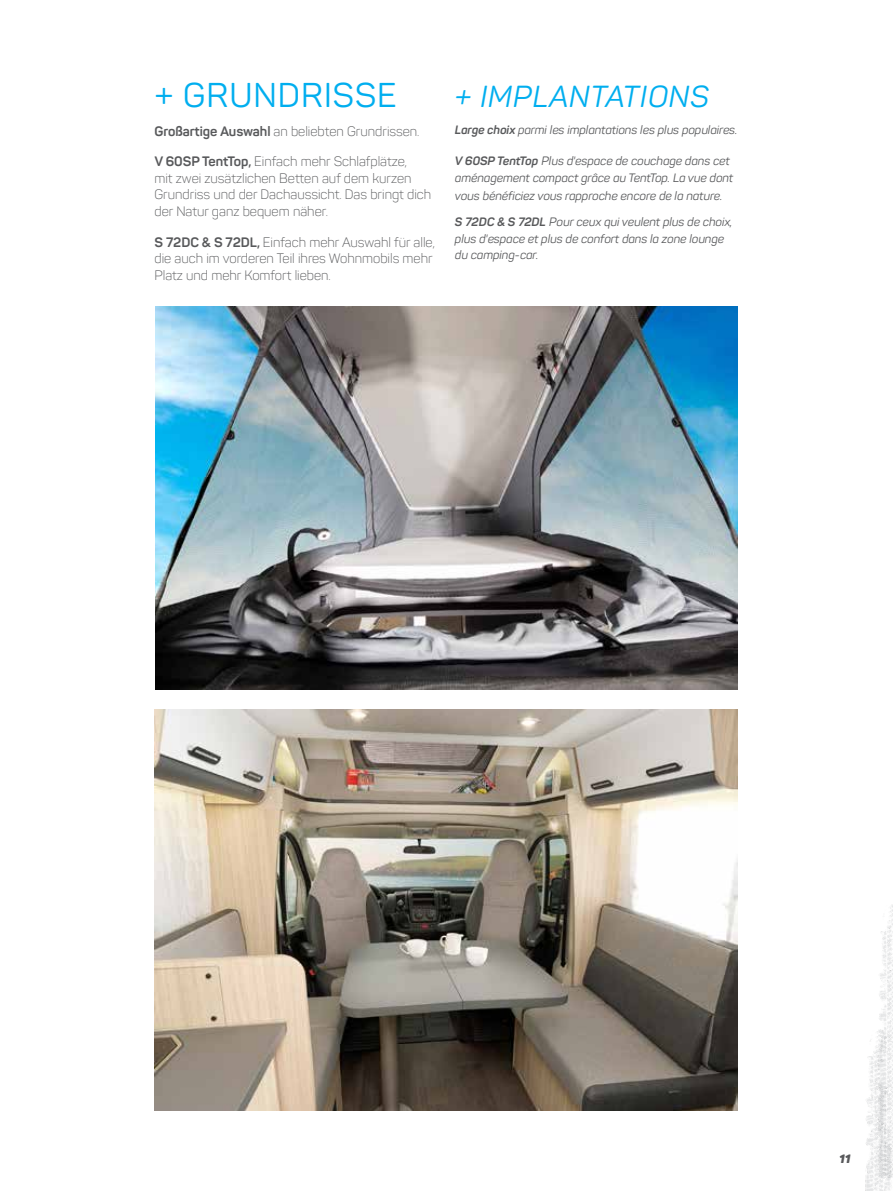
<style>
.page{position:relative;width:893px;height:1191px;background:#fff}
.page>*{position:absolute;margin:0;border:0;box-sizing:border-box;transform-origin:0 0}
.t1{font:33.9px "Panton";letter-spacing:.03em;color:#00aeef}
.t2{font:italic 30px "Panton";letter-spacing:.03em;color:#00aeef}
.t3{font:300 13.5px/16.5px "Panton";color:#58595b}
.t4{font:italic 12px/16.5px "Panton";color:#58595b}
.t5{font:italic 900 12px "Panton";color:#58595b}
.s1{font-weight:700}
</style>
<div class="page">
<img style="left:155px;top:306px;width:583px;height:383px">
<img style="left:155px;top:709px;width:583px;height:401px">
<img style="left:880px;top:905px;width:13px;height:75px">
<img style="left:865px;top:980px;width:28px;height:211px">
<h1 class="t1" style="left:154px;top:74px;width:244px">+ GRUNDRISSE</h1>
<h2 class="t2" style="left:455px;top:78px;width:255px">+ IMPLANTATIONS</h2>
<p class="t3" style="left:154px;top:123px;width:267px"><span class="s1">Großartige Auswahl</span> an beliebten Grundrissen.</p>
<p class="t3" style="left:154px;top:153px;width:278px"><span class="s1">V 60SP TentTop,</span> Einfach mehr Schlafplätze,<br>mit zwei zusätzlichen Betten auf dem kurzen Grundriss und der Dachaussicht. Das bringt dich der Natur ganz bequem näher.</p>
<p class="t3" style="left:154px;top:234px;width:282px"><span class="s1">S 72DC &amp; S 72DL,</span> Einfach mehr Auswahl für alle, die auch im vorderen Teil ihres Wohnmobils mehr<br>Platz und mehr Komfort lieben.</p>
<p class="t4" style="left:455px;top:122px;width:284px"><span class="s1">Large choix</span> parmi les implantations les plus populaires.</p>
<p class="t4" style="left:455px;top:153px;width:280px"><span class="s1">V 60SP TentTop</span> Plus d'espace de couchage dans cet aménagement compact grâce au TentTop. La vue dont</p>
<p class="t4" style="left:455px;top:187px;width:269px">vous bénéficiez vous rapproche encore de la nature.</p>
<p class="t4" style="left:455px;top:214px;width:279px"><span class="s1">S 72DC &amp; S 72DL</span> Pour ceux qui veulent plus de choix, plus d'espace et plus de confort dans la zone lounge du camping-car.</p>
<p class="t5" style="left:839px;top:1150px;width:12px">11</p>
</div>
